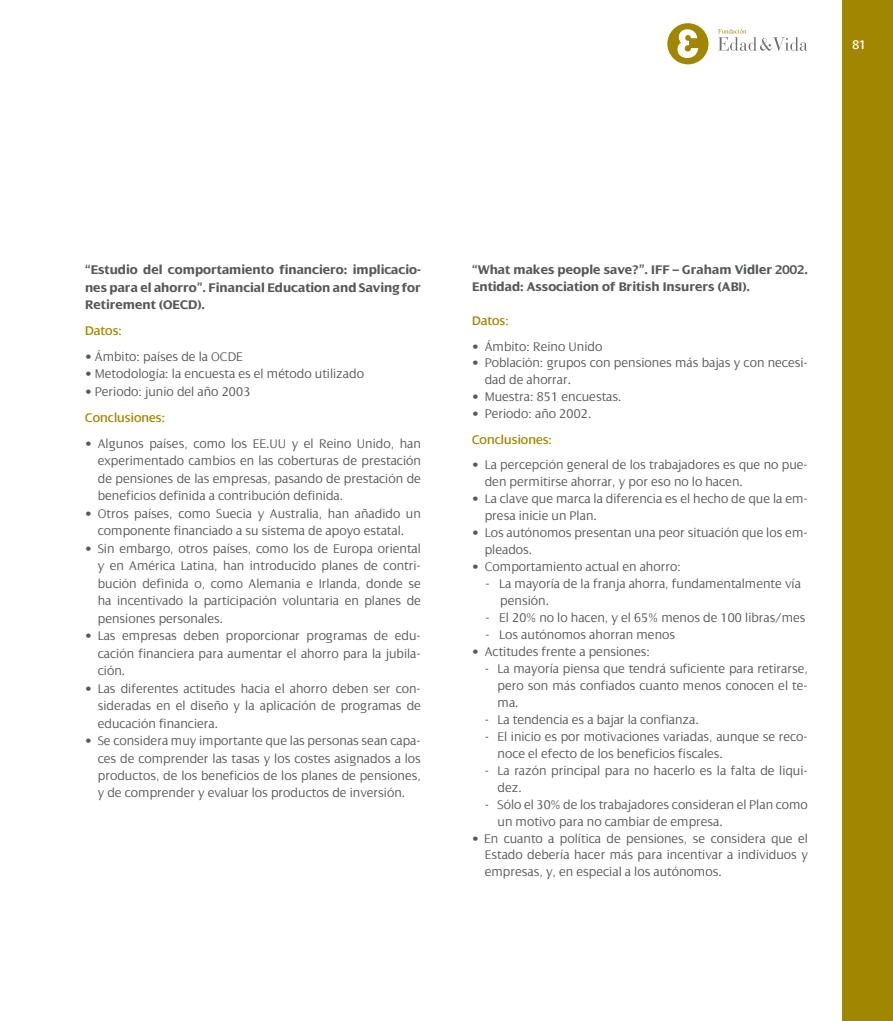
<style>
.page{position:relative;width:893px;height:1021px;background:#fff}
.page>*{position:absolute;margin:0;border:0;box-sizing:border-box;transform-origin:0 0}
.t1{font:300 13.5px/17.4px "Dialog";color:#57585a}
.t2{font:700 13.5px/17.4px "Dialog";color:#57585a;text-align:justify}
.t3{font:13.5px "Dialog";color:#a18701}
.t4{font:13.5px "Dialog";color:#fff}
</style>
<div class="page">
<div style="left:842px;top:0;width:51px;height:1020px;background:#a18701"></div>
<div style="left:667px;top:23px;width:41px;height:41px;background:#a18701;border-radius:50%"></div>
<svg style="left:677px;top:29px;width:21px;height:29px"></svg>
<svg style="left:718px;top:29px;width:90px;height:22px"></svg>
<p class="t4" style="left:852px;top:37px;width:15px">81</p>
<p class="t2" style="left:85px;top:261px;width:337px">“Estudio del comportamiento financiero: implicacio&shy;nes para el ahorro”. Financial Education and Saving for Retirement (OECD).</p>
<p class="t3" style="left:85px;top:323px;width:38px">Datos:</p>
<p class="t1" style="left:85px;top:348px;width:159px">• Ámbito: países de la OCDE</p>
<p class="t1" style="left:85px;top:365px;width:280px">• Metodología: la encuesta es el método utilizado</p>
<p class="t1" style="left:85px;top:383px;width:167px">• Periodo: junio del año 2003</p>
<p class="t3" style="left:85px;top:410px;width:81px">Conclusiones:</p>
<p class="t1" style="left:98px;top:435px;width:325px;text-align:justify;text-indent:-13px">• Algunos países, como los EE.UU y el Reino Unido, han experimentado cambios en las coberturas de prestación de pensiones de las empresas, pasando de prestación de beneficios definida a contribución definida.</p>
<p class="t1" style="left:85px;top:505px;width:337px;text-align:center">• Otros países, como Suecia y Australia, han añadido un componente financiado a su sistema de apoyo estatal.</p>
<p class="t1" style="left:98px;top:540px;width:325px;text-align:justify;text-indent:-13px">• Sin embargo, otros países, como los de Europa oriental y en América Latina, han introducido planes de contri&shy;bución definida o, como Alemania e Irlanda, donde se ha incentivado la participación voluntaria en planes de pensiones personales.</p>
<p class="t1" style="left:98px;top:627px;width:325px;text-align:justify;text-indent:-13px">• Las empresas deben proporcionar programas de edu&shy;cación financiera para aumentar el ahorro para la jubila&shy;ción.</p>
<p class="t1" style="left:98px;top:679px;width:325px;text-align:justify;text-indent:-13px">• Las diferentes actitudes hacia el ahorro deben ser con&shy;sideradas en el diseño y la aplicación de programas de educación financiera.</p>
<p class="t1" style="left:98px;top:732px;width:325px;text-align:justify;text-indent:-13px">• Se considera muy importante que las personas sean capa&shy;ces de comprender las tasas y los costes asignados a los productos, de los beneficios de los planes de pensiones, y de comprender y evaluar los productos de inversión.</p>
<p class="t2" style="left:472px;top:261px;width:337px;line-height:17px">“What makes people save?”. IFF – Graham Vidler 2002.<br>Entidad: Association of British Insurers (ABI).</p>
<p class="t3" style="left:472px;top:313px;width:38px">Datos:</p>
<p class="t1" style="left:472px;top:337px;width:132px">• Ámbito: Reino Unido</p>
<p class="t1" style="left:485px;top:355px;width:325px;line-height:17px;text-indent:-13px">• Población: grupos con pensiones más bajas y con necesi&shy;dad de ahorrar.</p>
<p class="t1" style="left:472px;top:388px;width:151px">• Muestra: 851 encuestas.</p>
<p class="t1" style="left:472px;top:405px;width:121px">• Periodo: año 2002.</p>
<p class="t3" style="left:472px;top:432px;width:81px">Conclusiones:</p>
<p class="t1" style="left:485px;top:456px;width:325px;line-height:17px;text-indent:-13px">• La percepción general de los trabajadores es que no pue&shy;den permitirse ahorrar, y por eso no lo hacen.</p>
<p class="t1" style="left:485px;top:490px;width:325px;line-height:17px;text-indent:-13px">• La clave que marca la diferencia es el hecho de que la em&shy;presa inicie un Plan.</p>
<p class="t1" style="left:485px;top:524px;width:325px;line-height:17px;text-indent:-13px">• Los autónomos presentan una peor situación que los em&shy;pleados.</p>
<p class="t1" style="left:472px;top:558px;width:210px">• Comportamiento actual en ahorro:</p>
<p class="t1" style="left:500px;top:575px;width:302px;line-height:17px;text-indent:-15px">- La mayoría de la franja ahorra, fundamentalmente vía pensión.</p>
<p class="t1" style="left:485px;top:609px;width:322px">- El 20% no lo hacen, y el 65% menos de 100 libras/mes</p>
<p class="t1" style="left:485px;top:626px;width:191px">- Los autónomos ahorran menos</p>
<p class="t1" style="left:472px;top:643px;width:179px">• Actitudes frente a pensiones:</p>
<p class="t1" style="left:497px;top:660px;width:312px;line-height:17px;text-align:justify;text-indent:-13px">- La mayoría piensa que tendrá suficiente para retirarse, pero son más confiados cuanto menos conocen el te&shy;ma.</p>
<p class="t1" style="left:485px;top:710px;width:216px">- La tendencia es a bajar la confianza.</p>
<p class="t1" style="left:497px;top:728px;width:312px;line-height:17px;text-indent:-13px">- El inicio es por motivaciones variadas, aunque se reco&shy;noce el efecto de los beneficios fiscales.</p>
<p class="t1" style="left:497px;top:762px;width:312px;line-height:17px;text-indent:-13px">- La razón principal para no hacerlo es la falta de liqui&shy;dez.</p>
<p class="t1" style="left:497px;top:795px;width:312px;line-height:17px;text-indent:-13px">- Sólo el 30% de los trabajadores consideran el Plan como un motivo para no cambiar de empresa.</p>
<p class="t1" style="left:485px;top:829px;width:325px;line-height:17px;text-align:justify;text-indent:-13px">• En cuanto a política de pensiones, se considera que el Estado debería hacer más para incentivar a individuos y empresas, y, en especial a los autónomos.</p>
</div>
